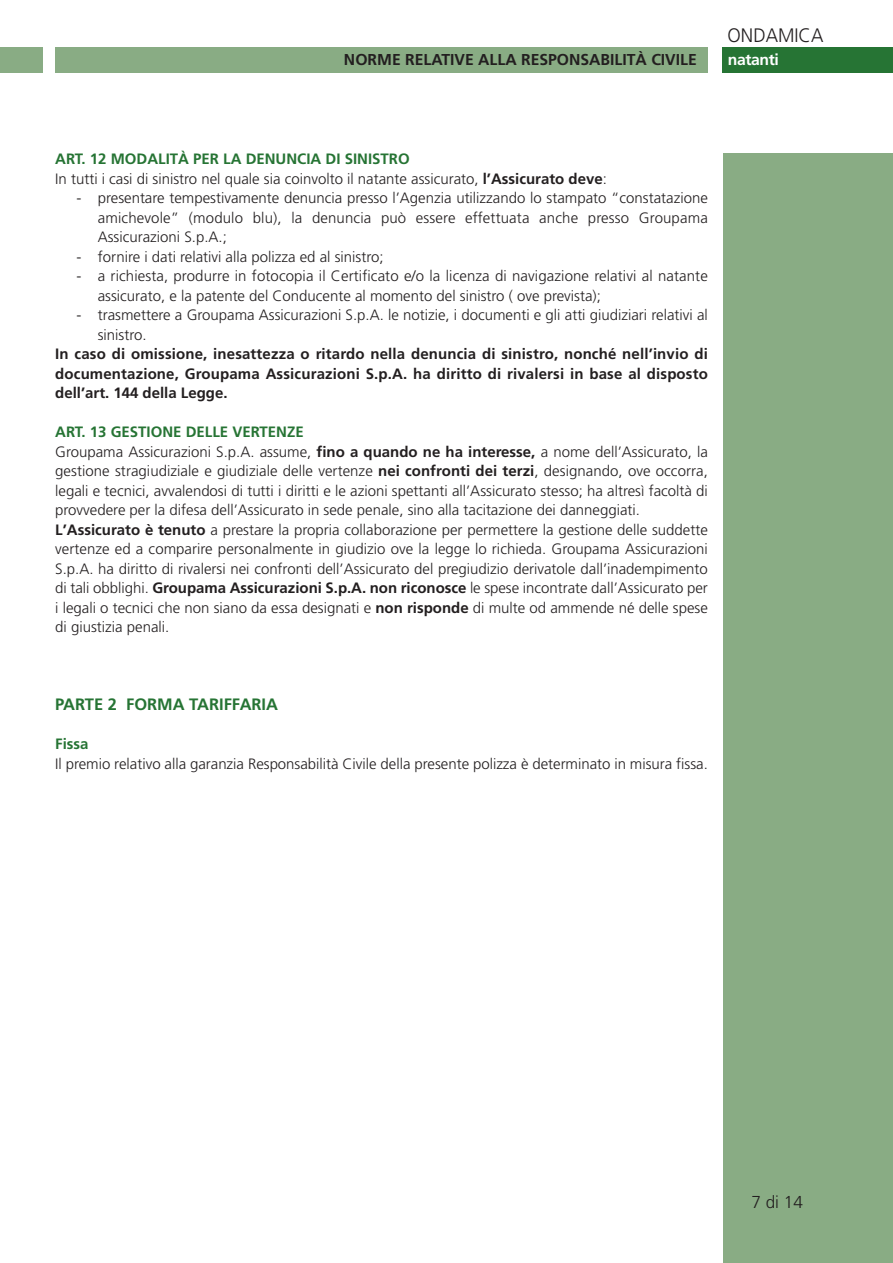
<style>
.page{position:relative;width:893px;height:1263px;background:#fff}
.page>*{position:absolute;margin:0;border:0;box-sizing:border-box;transform-origin:0 0}
.t1{font:300 19.5px "Frutiger";color:#231f20;scale:.95 1}
.t2{font:300 17.25px "Frutiger";color:#231f20}
.t3{font:700 16.5px "Frutiger";color:#267434}
.t4{font:700 15.75px "Frutiger";color:#231f20}
.t5{font:700 15.75px "Frutiger";letter-spacing:-.025em;color:#fff}
.t6{font:300 15px/19.5px "Frutiger";color:#231f20}
.t7{font:700 15px "Frutiger";letter-spacing:.01em;color:#231f20}
.s1{font-weight:700;color:#267434}
.s2{font-weight:700}
</style>
<div class="page">
<div style="left:723px;top:153px;width:170px;height:1110px;background:#89ac84"></div>
<div style="left:55px;top:47px;width:653px;height:25px;background:#89ac84"></div>
<div style="left:0;top:47px;width:43px;height:25px;background:#89ac84"></div>
<div style="left:723px;top:47px;width:170px;height:25px;background:#267434"></div>
<p class="t1" style="left:728px;top:28px;width:102px">ONDAMICA</p>
<p class="t4" style="left:344px;top:53px;width:354px">NORME RELATIVE ALLA RESPONSABILITÀ CIVILE</p>
<p class="t5" style="left:728px;top:53px;width:52px">natanti</p>
<p class="t6" style="left:55px;top:151px;width:553px"><span class="s1">ART. 12 MODALITÀ PER LA DENUNCIA DI SINISTRO<br></span>In tutti i casi di sinistro nel quale sia coinvolto il natante assicurato, <span class="s2">l’Assicurato deve</span>:</p>
<p class="t6" style="left:98px;top:190px;width:612px;text-align:justify;text-indent:-21px">- presentare tempestivamente denuncia presso l’Agenzia utilizzando lo stampato “constatazione amichevole” (modulo blu), la denuncia può essere effettuata anche presso Groupama Assicurazioni S.p.A.;</p>
<p class="t6" style="left:77px;top:248px;width:309px">- fornire i dati relativi alla polizza ed al sinistro;</p>
<p class="t6" style="left:98px;top:268px;width:612px;text-indent:-21px">- a richiesta, produrre in fotocopia il Certificato e/o la licenza di navigazione relativi al natante assicurato, e la patente del Conducente al momento del sinistro ( ove prevista);</p>
<p class="t6" style="left:77px;top:307px;width:633px">- trasmettere a Groupama Assicurazioni S.p.A. le notizie, i documenti e gli atti giudiziari relativi al</p>
<p class="t6" style="left:98px;top:326px;width:50px">sinistro.</p>
<p class="t7" style="left:55px;top:348px;width:654px">In caso di omissione, inesattezza o ritardo nella denuncia di sinistro, nonché nell’invio di</p>
<p class="t7" style="left:55px;top:368px;width:654px">documentazione, Groupama Assicurazioni S.p.A. ha diritto di rivalersi in base al disposto</p>
<p class="t7" style="left:55px;top:387px;width:174px">dell’art. 144 della Legge.</p>
<p class="t6" style="left:55px;top:424px;width:654px"><span class="s1">ART. 13 GESTIONE DELLE VERTENZE<br></span>Groupama Assicurazioni S.p.A. assume, <span class="s2">fino a quando ne ha interesse,</span> a nome dell’Assicurato, la gestione stragiudiziale e giudiziale delle vertenze <span class="s2">nei confronti dei terzi</span>, designando, ove occorra, legali e tecnici, avvalendosi di tutti i diritti e le azioni spettanti all’Assicurato stesso; ha altresì facoltà di provvedere per la difesa dell’Assicurato in sede penale, sino alla tacitazione dei danneggiati.<br><span class="s2">L’Assicurato è tenuto</span> a prestare la propria collaborazione per permettere la gestione delle suddette vertenze ed a comparire personalmente in giudizio ove la legge lo richieda. Groupama Assicurazioni S.p.A. ha diritto di rivalersi nei confronti dell’Assicurato del pregiudizio derivatole dall’inadempimento di tali obblighi. <span class="s2">Groupama Assicurazioni S.p.A. non riconosce</span> le spese incontrate dall’Assicurato per i legali o tecnici che non siano da essa designati e <span class="s2">non risponde</span> di multe od ammende né delle spese di giustizia penali.</p>
<p class="t3" style="left:55px;top:698px;width:224px">PARTE 2 FORMA TARIFFARIA</p>
<p class="t6" style="left:55px;top:736px;width:654px"><span class="s1">Fissa<br></span>Il premio relativo alla garanzia Responsabilità Civile della presente polizza è determinato in misura fissa.</p>
<p class="t2" style="left:751px;top:1195px;width:53px">7 di 14</p>
</div>
